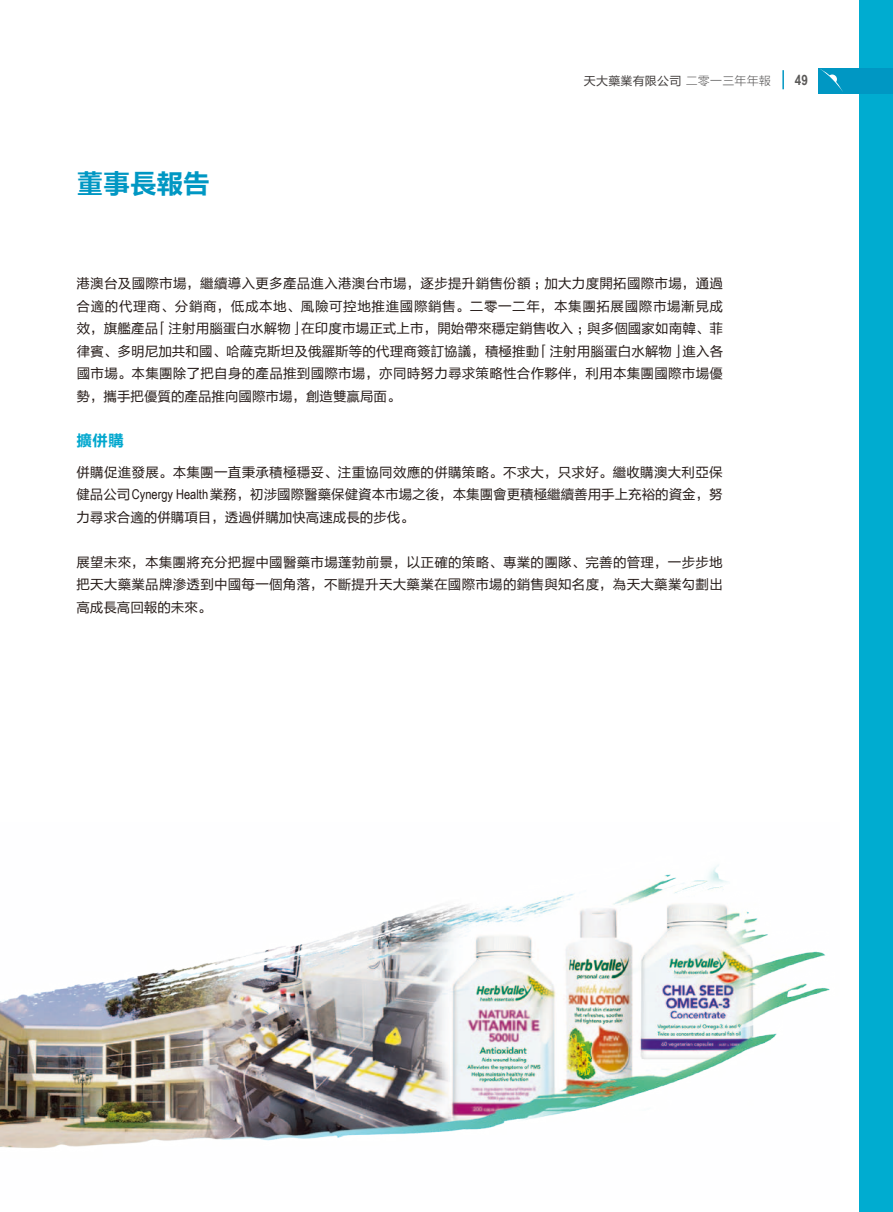
<style>
.page{position:relative;width:893px;height:1212px;background:#fff}
.page>*{position:absolute;margin:0;border:0;box-sizing:border-box;transform-origin:0 0}
.t1{font:27px "FZLTCHK GBK1 0";letter-spacing:-.015em;color:#0097c3}
.t2{font:15.75px "FZLTCHK GBK1 0";color:#00a7ce}
.t3{font:700 14.25px "Arial Narrow";color:#595857}
.t4{font:13.5px/22.5px "FZLTHK GBK1 0";color:#231916;text-align:justify}
.t5{font:12px "FZLTHK GBK1 0";letter-spacing:.015em;color:#3f3b3a}
.s1{font-family:"FZLTXHK";color:#666565}
.s2{font-family:"Arial Narrow"}
</style>
<div class="page">
<div style="left:859px;top:0;width:34px;height:1212px;background:#00acd0"></div>
<div style="left:819px;top:68px;width:74px;height:25px;background:#0097c3"></div>
<svg style="left:820px;top:69px;width:23px;height:23px"></svg>
<svg style="left:782px;top:70px;width:2px;height:19px"></svg>
<img style="left:0;top:865px;width:830px;height:283px">
<h1 class="t1" style="left:77px;top:169px;width:135px">董事長報告</h1>
<p class="t5" style="left:584px;top:74px;width:189px">天大藥業有限公司<span class="s1">二零一三年年報</span></p>
<p class="t3" style="left:795px;top:69px;width:15px">49</p>
<p class="t4" style="left:77px;top:272px;width:648px">港澳台及國際市場，繼續導入更多產品進入港澳台市場，逐步提升銷售份額；加大力度開拓國際市場，通過合適的代理商、分銷商，低成本地、風險可控地推進國際銷售。二零一二年，本集團拓展國際市場漸見成效，旗艦產品「注射用腦蛋白水解物」在印度市場正式上市，開始帶來穩定銷售收入；與多個國家如南韓、菲律賓、多明尼加共和國、哈薩克斯坦及俄羅斯等的代理商簽訂協議，積極推動「注射用腦蛋白水解物」進入各國市場。本集團除了把自身的產品推到國際市場，亦同時努力尋求策略性合作夥伴，利用本集團國際市場優勢，攜手把優質的產品推向國際市場，創造雙贏局面。</p>
<p class="t2" style="left:77px;top:431px;width:49px">擴併購</p>
<p class="t4" style="left:76px;top:461px;width:648px">併購促進發展。本集團一直秉承積極穩妥、注重協同效應的併購策略。不求大，只求好。繼收購澳大利亞保健品公司<span class="s2">Cynergy Health</span>業務，初涉國際醫藥保健資本市場之後，本集團會更積極繼續善用手上充裕的資金，努力尋求合適的併購項目，透過併購加快高速成長的步伐。</p>
<p class="t4" style="left:76px;top:551px;width:648px">展望未來，本集團將充分把握中國醫藥市場蓬勃前景，以正確的策略、專業的團隊、完善的管理，一步步地把天大藥業品牌滲透到中國每一個角落，不斷提升天大藥業在國際市場的銷售與知名度，為天大藥業勾劃出高成長高回報的未來。</p>
</div>
